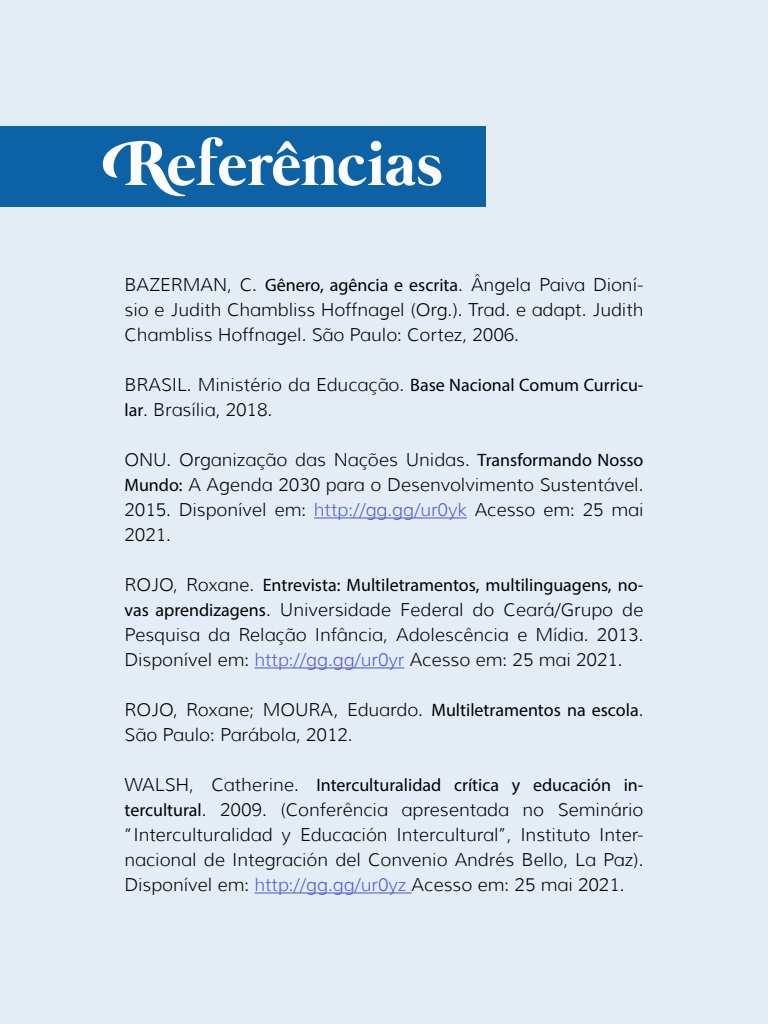
<style>
.page{position:relative;width:768px;height:1024px;background:#e4ecf5}
.page>*{position:absolute;margin:0;border:0;box-sizing:border-box;transform-origin:0 0}
.t1{font:700 64px "Mermaid Swash Caps";color:#fcfcfc}
.t2{font:300 18px/25px "Muli";color:#000;text-align:justify}
.t3{font:18px "Myriad Pro";color:#000}
.s1{font-family:"Myriad Pro";font-weight:400}
.s2{color:#4f5cd6}
.s3{font-family:"Muli";font-weight:300}
</style>
<div class="page">
<div style="left:0;top:126px;width:486px;height:81px;background:#0d61a5"></div>
<hr style="left:314px;top:517px;width:153px;height:1px;background:#4f5cd6">
<hr style="left:255px;top:667px;width:149px;height:1px;background:#4f5cd6">
<hr style="left:255px;top:892px;width:157px;height:1px;background:#4f5cd6">
<h1 class="t1" style="left:124px;top:127px;width:320px">Referências</h1>
<p class="t2" style="left:124px;top:273px;width:521px">BAZERMAN, C. <span class="s1">Gênero, agência e escrita</span>. Ângela Paiva Dioní&shy;sio e Judith Chambliss Hoffnagel (Org.). Trad. e adapt. Judith Chambliss Hoffnagel. São Paulo: Cortez, 2006.</p>
<p class="t2" style="left:124px;top:373px;width:521px">BRASIL. Ministério da Educação. <span class="s1">Base Nacional Comum Curricu&shy;lar</span>. Brasília, 2018.</p>
<p class="t2" style="left:124px;top:448px;width:520px">ONU. Organização das Nações Unidas. <span class="s1">Transformando Nosso Mundo:</span> A Agenda 2030 para o Desenvolvimento Sustentável.<br>2015. Disponível em: <span class="s2">http://gg.gg/ur0yk</span> Acesso em: 25 mai 2021.</p>
<p class="t3" style="left:124px;top:574px;width:520px"><span class="s3">ROJO, Roxane.</span> Entrevista: Multiletramentos, multilinguagens, no-</p>
<p class="t2" style="left:124px;top:598px;width:521px"><span class="s1">vas aprendizagens</span>. Universidade Federal do Ceará/Grupo de Pesquisa da Relação Infância, Adolescência e Mídia. 2013.<br>Disponível em: <span class="s2">http://gg.gg/ur0yr</span> Acesso em: 25 mai 2021.</p>
<p class="t2" style="left:124px;top:698px;width:520px">ROJO, Roxane; MOURA, Eduardo. <span class="s1">Multiletramentos na escola</span>.<br>São Paulo: Parábola, 2012.</p>
<p class="t3" style="left:124px;top:774px;width:520px"><span class="s3">WALSH, Catherine.</span> Interculturalidad crítica y educación in-</p>
<p class="t2" style="left:124px;top:798px;width:521px"><span class="s1">tercultural</span>. 2009. (Conferência apresentada no Seminário “Interculturalidad y Educación Intercultural”, Instituto Inter&shy;nacional de Integración del Convenio Andrés Bello, La Paz).<br>Disponível em: <span class="s2">http://gg.gg/ur0yz</span> Acesso em: 25 mai 2021.</p>
</div>
